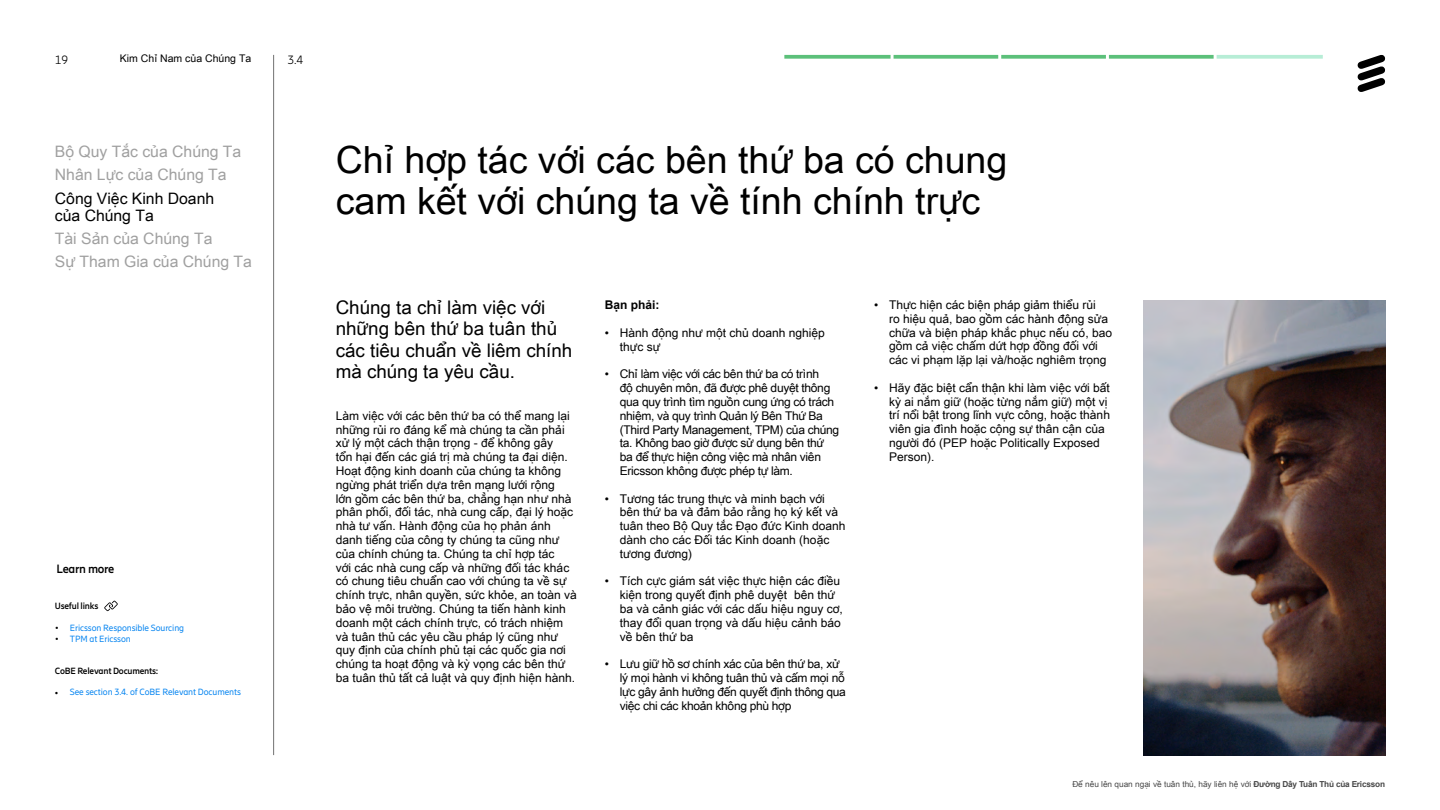
<style>
.page{position:relative;width:1440px;height:810px;background:#fff}
.page>*{position:absolute;margin:0;border:0;box-sizing:border-box;transform-origin:0 0}
.t1{font:37.5px/41.2px "Arial Unicode MS";color:#000}
.t2{font:18.75px/21.6px "Arial Unicode MS";color:#000}
.t3{font:15.75px/23.2px "Arial Unicode MS";color:#a0a0a0}
.t4{font:15.75px/17.2px "Arial Unicode MS";color:#000}
.t5{font:12px/13.8px "Arial Unicode MS";color:#000}
.t6{font:12px/13.8px "Arial Unicode MS";letter-spacing:-.025em;color:#000}
.t7{font:700 12px "Ericsson Hilda";letter-spacing:-.025em;color:#000}
.t8{font:700 12px "Arial";color:#000}
.t9{font:300 12px "Ericsson Hilda";color:#000}
.t10{font:10.5px "Arial Unicode MS";color:#000}
.t11{font:9px "Ericsson Hilda";letter-spacing:-.01em;color:#0082f0}
.t12{font:700 9px "Ericsson Hilda";letter-spacing:-.025em;color:#000}
.t13{font:8.25px "Arial Unicode MS";color:#484848}
.s1{color:#000}
.s2{font-family:"Minion Pro";color:#000}
.s3{font-family:"Arial";font-weight:700}
</style>
<div class="page">
<svg style="left:1358px;top:55px;width:27px;height:37px"></svg>
<svg style="left:784px;top:55px;width:107px;height:4px"></svg>
<svg style="left:894px;top:55px;width:104px;height:4px"></svg>
<svg style="left:1001px;top:55px;width:105px;height:4px"></svg>
<svg style="left:1109px;top:55px;width:105px;height:4px"></svg>
<svg style="left:1217px;top:55px;width:106px;height:4px"></svg>
<hr style="left:273px;top:55px;width:1px;height:700px;background:#727272">
<img style="left:1143px;top:301px;width:242px;height:454px">
<svg style="left:104px;top:601px;width:14px;height:10px"></svg>
<p class="t10" style="left:120px;top:51px;width:133px">Kim Chỉ Nam của Chúng Ta</p>
<p class="t9" style="left:55px;top:53px;width:15px">19</p>
<p class="t9" style="left:288px;top:53px;width:17px">3.4</p>
<h3 class="t3" style="left:55px;top:140px;width:188px">Bộ Quy Tắc của Chúng Ta<br>Nhân Lực của Chúng Ta</h3>
<h3 class="t4" style="left:55px;top:189px;width:161px">Công Việc Kinh Doanh của Chúng Ta</h3>
<h3 class="t3" style="left:55px;top:227px;width:199px">Tài Sản của Chúng Ta<br>Sự Tham Gia của Chúng Ta</h3>
<p class="t7" style="left:56px;top:562px;width:60px">Learn more</p>
<p class="t12" style="left:55px;top:601px;width:45px">Useful links</p>
<p class="t11" style="left:55px;top:623px;width:131px"><span class="s1">•</span> Ericsson Responsible Sourcing</p>
<p class="t11" style="left:55px;top:633px;width:77px"><span class="s1">•</span> TPM at Ericsson</p>
<p class="t12" style="left:55px;top:665px;width:105px">CoBE Relevant Documents:</p>
<p class="t11" style="left:55px;top:687px;width:187px"><span class="s2">•</span> See section 3.4. of CoBE Relevant Documents</p>
<h1 class="t1" style="left:336px;top:138px;width:673px">Chỉ hợp tác với các bên thứ ba có chung cam kết với chúng ta về tính chính trực</h1>
<h2 class="t2" style="left:336px;top:296px;width:238px">Chúng ta chỉ làm việc với những bên thứ ba tuân thủ các tiêu chuẩn về liêm chính mà chúng ta yêu cầu.</h2>
<p class="t5" style="left:336px;top:408px;width:243px">Làm việc với các bên thứ ba có thể mang lại những rủi ro đáng kể mà chúng ta cần phải xử lý một cách thận trọng - để không gây<br>tổn hại đến các giá trị mà chúng ta đại diện.<br>Hoạt động kinh doanh của chúng ta không ngừng phát triển dựa trên mạng lưới rộng<br>lớn gồm các bên thứ ba, chẳng hạn như nhà phân phối, đối tác, nhà cung cấp, đại lý hoặc nhà tư vấn. Hành động của họ phản ánh danh tiếng của công ty chúng ta cũng như của chính chúng ta. Chúng ta chỉ hợp tác<br>với các nhà cung cấp và những đối tác khác có chung tiêu chuẩn cao với chúng ta về sự chính trực, nhân quyền, sức khỏe, an toàn và bảo vệ môi trường. Chúng ta tiến hành kinh doanh một cách chính trực, có trách nhiệm và tuân thủ các yêu cầu pháp lý cũng như quy định của chính phủ tại các quốc gia nơi chúng ta hoạt động và kỳ vọng các bên thứ ba tuân thủ tất cả luật và quy định hiện hành.</p>
<p class="t8" style="left:605px;top:297px;width:56px">Bạn phải:</p>
<p class="t5" style="left:620px;top:326px;width:206px;text-indent:-15px">• Hành động như một chủ doanh nghiệp thực sự</p>
<p class="t6" style="left:620px;top:367px;width:221px;text-indent:-15px">• Chỉ làm việc với các bên thứ ba có trình<br>độ chuyên môn, đã được phê duyệt thông qua quy trình tìm nguồn cung ứng có trách nhiệm, và quy trình Quản lý Bên Thứ Ba (Third Party Management, TPM) của chúng ta. Không bao giờ được sử dụng bên thứ ba để thực hiện công việc mà nhân viên Ericsson không được phép tự làm.</p>
<p class="t5" style="left:620px;top:491px;width:227px;text-indent:-15px">• Tương tác trung thực và minh bạch với bên thứ ba và đảm bảo rằng họ ký kết và tuân theo Bộ Quy tắc Đạo đức Kinh doanh dành cho các Đối tác Kinh doanh (hoặc tương đương)</p>
<p class="t5" style="left:620px;top:574px;width:224px;text-indent:-15px">• Tích cực giám sát việc thực hiện các điều kiện trong quyết định phê duyệt bên thứ ba và cảnh giác với các dấu hiệu nguy cơ, thay đổi quan trọng và dấu hiệu cảnh báo về bên thứ ba</p>
<p class="t6" style="left:620px;top:657px;width:228px;text-indent:-15px">• Lưu giữ hồ sơ chính xác của bên thứ ba, xử lý mọi hành vi không tuân thủ và cấm mọi nỗ lực gây ảnh hưởng đến quyết định thông qua việc chi các khoản không phù hợp</p>
<p class="t5" style="left:889px;top:298px;width:224px;text-indent:-15px">• Thực hiện các biện pháp giảm thiểu rủi<br>ro hiệu quả, bao gồm các hành động sửa chữa và biện pháp khắc phục nếu có, bao gồm cả việc chấm dứt hợp đồng đối với các vi phạm lặp lại và/hoặc nghiêm trọng</p>
<p class="t5" style="left:889px;top:380px;width:222px;text-indent:-15px">• Hãy đặc biệt cẩn thận khi làm việc với bất kỳ ai nắm giữ (hoặc từng nắm giữ) một vị trí nổi bật trong lĩnh vực công, hoặc thành viên gia đình hoặc cộng sự thân cận của người đó (PEP hoặc Politically Exposed Person).</p>
<p class="t13" style="left:1072px;top:778px;width:314px">Để nêu lên quan ngại về tuân thủ, hãy liên hệ với <span class="s3">Đường Dây Tuân Thủ của Ericsson</span></p>
</div>
